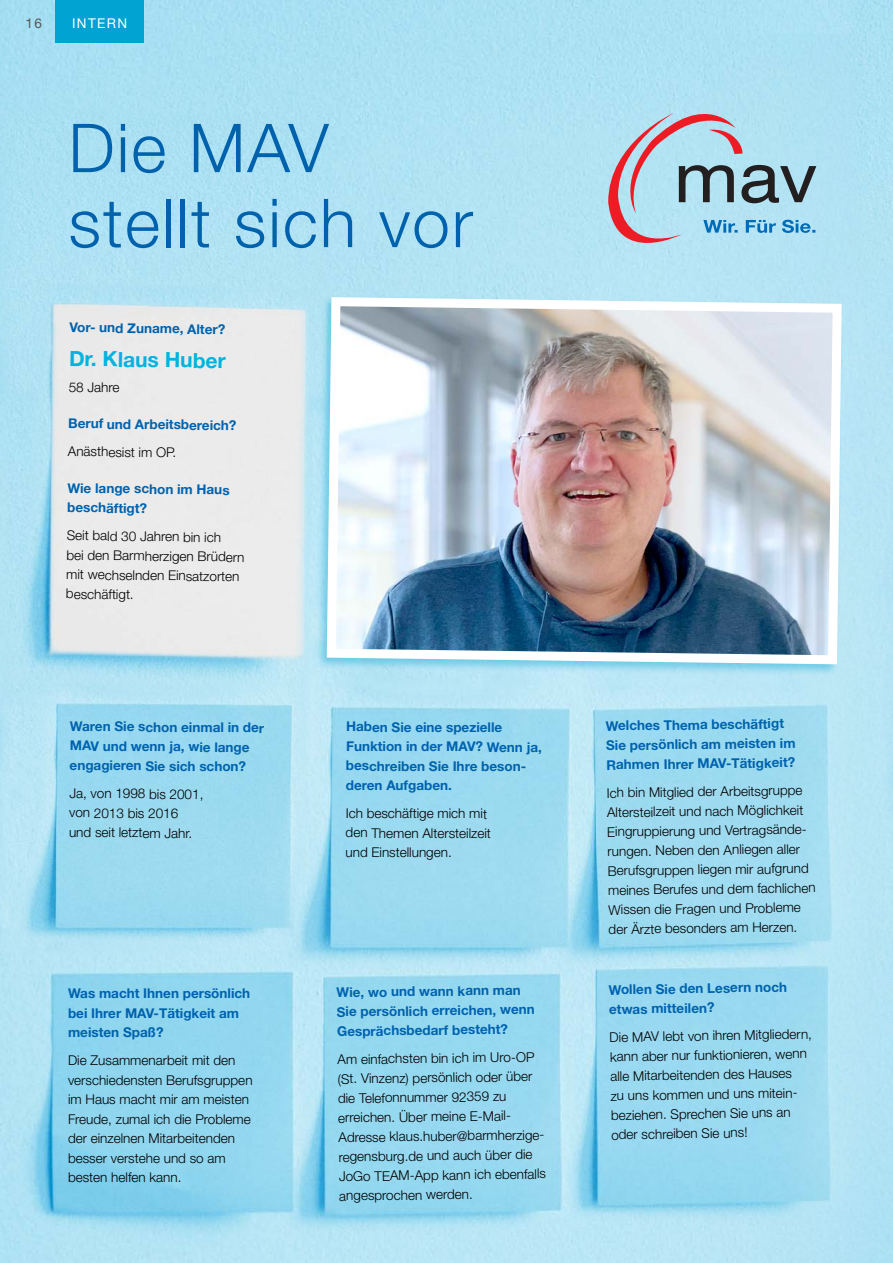
<style>
.page{position:relative;width:893px;height:1263px;background:#fff}
.page>*{position:absolute;margin:0;border:0;box-sizing:border-box;transform-origin:0 0}
.t1{font:300 67.5px/75px "Helvetica Neue";letter-spacing:.03em;color:#0062ad}
.t2{font:700 21px "Helvetica Neue";color:#00b3e0}
.t3{font:300 13.5px/19.5px "Helvetica Neue";color:#000}
.t4{font:700 13.5px/19.5px "Helvetica Neue";letter-spacing:-.005em;color:#0062ad}
.t5{font:13.5px "Helvetica Neue";letter-spacing:.1em;color:#fff}
.t6{font:13.5px "Helvetica Neue";color:#555756}
</style>
<div class="page">
<img style="left:0;top:0;width:849px;height:1263px">
<img style="left:703px;top:34px;width:190px;height:1229px">
<div style="left:849px;top:0;width:44px;height:273px;background:#aee2f3"></div>
<div style="left:880px;top:451px;width:13px;height:141px;background:#b5e4f4"></div>
<img style="left:0;top:400px;width:314px;height:554px">
<svg style="left:608px;top:113px;width:208px;height:134px;background:#a9c1d0"></svg>
<div style="left:315px;top:295px;width:529px;height:381px;background:#00a3d1;opacity:.4"></div>
<img style="left:322px;top:293px;width:524px;height:376px">
<div style="left:0;top:106px;width:331px;height:294px;background:#ade1f3"></div>
<img style="left:14px;top:282px;width:299px;height:408px">
<img style="left:14px;top:682px;width:292px;height:264px">
<div style="left:55px;top:0;width:89px;height:43px;background:#00a3d1"></div>
<div style="left:882px;top:602px;width:11px;height:219px;background:#b5e4f4"></div>
<p class="t6" style="left:26px;top:15px;width:18px">16</p>
<p class="t5" style="left:72px;top:15px;width:56px">INTERN</p>
<h1 class="t1" style="left:68px;top:109px;width:406px">Die MAV stellt sich vor</h1>
<p class="t4" style="left:70px;top:317px;width:157px;rotate:1deg">Vor- und Zuname, Alter?</p>
<h2 class="t2" style="left:69px;top:345px;width:158px;rotate:1deg">Dr. Klaus Huber</h2>
<p class="t3" style="left:69px;top:377px;width:52px;rotate:1deg">58 Jahre</p>
<p class="t4" style="left:68px;top:413px;width:170px;rotate:1deg">Beruf und Arbeitsbereich?</p>
<p class="t3" style="left:68px;top:441px;width:110px;rotate:1deg">Anästhesist im OP.</p>
<p class="t4" style="left:68px;top:477px;width:164px;rotate:1deg">Wie lange schon im Haus beschäftigt?</p>
<p class="t3" style="left:67px;top:525px;width:180px;rotate:1deg">Seit bald 30 Jahren bin ich<br>bei den Barmherzigen Brüdern mit wechselnden Einsatzorten beschäftigt.</p>
<p class="t4" style="left:70px;top:717px;width:196px">Waren Sie schon einmal in der<br>MAV und wenn ja, wie lange engagieren Sie sich schon?</p>
<p class="t3" style="left:69px;top:784px;width:136px">Ja, von 1998 bis 2001, von 2013 bis 2016 und seit letztem Jahr.</p>
<p class="t4" style="left:346px;top:717px;width:198px">Haben Sie eine spezielle<br>Funktion in der MAV? Wenn ja, beschreiben Sie Ihre beson&shy;deren Aufgaben.</p>
<p class="t3" style="left:346px;top:803px;width:147px">Ich beschäftige mich mit den Themen Altersteilzeit und Einstellungen.</p>
<p class="t4" style="left:68px;top:983px;width:184px">Was macht Ihnen persönlich bei Ihrer MAV-Tätigkeit am meisten Spaß?</p>
<p class="t3" style="left:68px;top:1050px;width:186px">Die Zusammenarbeit mit den verschiedensten Berufsgruppen im Haus macht mir am meisten<br>Freude, zumal ich die Probleme der einzelnen Mitarbeitenden besser verstehe und so am besten helfen kann.</p>
<p class="t4" style="left:336px;top:983px;width:200px;rotate:-1deg">Wie, wo und wann kann man<br>Sie persönlich erreichen, wenn<br>Gesprächsbedarf besteht?</p>
<p class="t3" style="left:337px;top:1050px;width:210px;rotate:-1deg">Am einfachsten bin ich im Uro-OP (St. Vinzenz) persönlich oder über die Telefonnummer 92359 zu erreichen. Über meine E-Mail-<br>Adresse klaus.huber@barmherzige&shy;regensburg.de und auch über die<br>JoGo TEAM-App kann ich ebenfalls angesprochen werden.</p>
<p class="t4" style="left:605px;top:716px;width:191px;rotate:-1deg">Welches Thema beschäftigt<br>Sie persönlich am meisten im<br>Rahmen Ihrer MAV-Tätigkeit?</p>
<p class="t3" style="left:606px;top:783px;width:209px;rotate:-1deg">Ich bin Mitglied der Arbeitsgruppe Altersteilzeit und nach Möglichkeit Eingruppierung und Vertragsände&shy;rungen. Neben den Anliegen aller Berufsgruppen liegen mir aufgrund meines Berufes und dem fachlichen Wissen die Fragen und Probleme der Ärzte besonders am Herzen.</p>
<p class="t4" style="left:609px;top:980px;width:180px;rotate:-1deg">Wollen Sie den Lesern noch etwas mitteilen?</p>
<p class="t3" style="left:609px;top:1027px;width:204px;rotate:-1deg">Die MAV lebt von ihren Mitgliedern, kann aber nur funktionieren, wenn alle Mitarbeitenden des Hauses<br>zu uns kommen und uns mitein&shy;beziehen. Sprechen Sie uns an oder schreiben Sie uns!</p>
</div>
